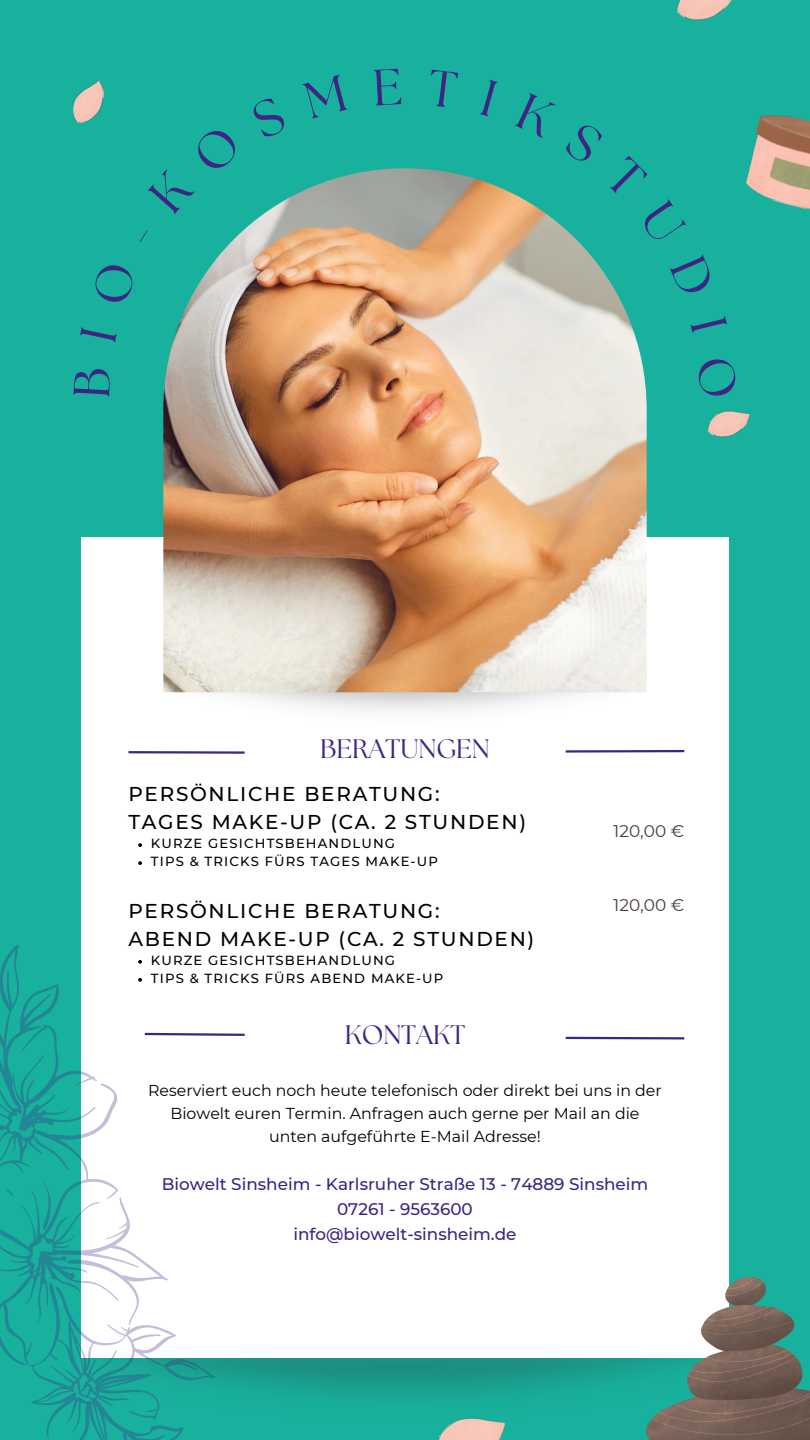
<style>
.page{position:relative;width:810px;height:1440px;background:#18b19d}
.page>*{position:absolute;margin:0;border:0;box-sizing:border-box;transform-origin:0 0}
.t1{font:26.7px "The Seasons";color:#3e2483}
.t2{font:500 20px/27.8px "Montserrat";letter-spacing:.085em;color:#000}
.t3{font:16.9px "Montserrat";color:#473c38}
.t4{font:500 16.8px/24.8px "Montserrat";color:#3e2483;text-align:center}
.t5{font:15.8px/23.2px "Montserrat";color:#000;text-align:center}
.t6{font:500 13.2px/18px "Montserrat";letter-spacing:.085em;color:#000}
</style>
<div class="page">
<img style="left:431px;top:1358px;width:216px;height:73px">
<div style="left:81px;top:538px;width:648px;height:820px;background:#fff"></div>
<img style="left:163px;top:168px;width:484px;height:524px">
<img style="left:73px;top:81px;width:31px;height:42px">
<img style="left:707px;top:410px;width:43px;height:27px">
<img style="left:431px;top:1397px;width:78px;height:43px">
<img style="left:676px;top:0;width:56px;height:20px">
<img style="left:647px;top:1278px;width:163px;height:162px">
<img style="left:746px;top:115px;width:64px;height:95px">
<svg style="left:565px;top:750px;width:120px;height:3px"></svg>
<svg style="left:565px;top:1036px;width:120px;height:4px"></svg>
<svg style="left:128px;top:751px;width:117px;height:3px"></svg>
<svg style="left:0;top:944px;width:431px;height:496px"></svg>
<svg style="left:138px;top:843px;width:4px;height:4px"></svg>
<svg style="left:138px;top:861px;width:4px;height:4px"></svg>
<svg style="left:138px;top:960px;width:4px;height:4px"></svg>
<svg style="left:138px;top:978px;width:4px;height:4px"></svg>
<svg style="left:163px;top:168px;width:79px;height:46px"></svg>
<svg style="left:564px;top:168px;width:83px;height:77px"></svg>
<h2 class="t1" style="left:320px;top:737px;width:171px">BERATUNGEN</h2>
<p class="t2" style="left:128px;top:780px;width:399px">PERSÖNLICHE BERATUNG:<br>TAGES MAKE-UP (CA. 2 STUNDEN)</p>
<p class="t6" style="left:151px;top:835px;width:289px">KURZE GESICHTSBEHANDLUNG<br>TIPS &amp; TRICKS FÜRS TAGES MAKE-UP</p>
<p class="t3" style="left:613px;top:820px;width:72px">120,00 €</p>
<p class="t2" style="left:128px;top:897px;width:313px">PERSÖNLICHE BERATUNG:</p>
<p class="t3" style="left:613px;top:895px;width:72px">120,00 €</p>
<p class="t2" style="left:128px;top:925px;width:407px">ABEND MAKE-UP (CA. 2 STUNDEN)</p>
<p class="t6" style="left:151px;top:951px;width:294px">KURZE GESICHTSBEHANDLUNG<br>TIPS &amp; TRICKS FÜRS ABEND MAKE-UP</p>
<h3 class="t1" style="left:345px;top:1023px;width:122px">KONTAKT</h3>
<p class="t5" style="left:148px;top:1079px;width:515px">Reserviert euch noch heute telefonisch oder direkt bei uns in der<br>Biowelt euren Termin. Anfragen auch gerne per Mail an die unten aufgeführte E-Mail Adresse!</p>
<p class="t4" style="left:162px;top:1172px;width:488px">Biowelt Sinsheim - Karlsruher Straße 13 - 74889 Sinsheim<br>07261 - 9563600<br>info@biowelt-sinsheim.de</p>
</div>
